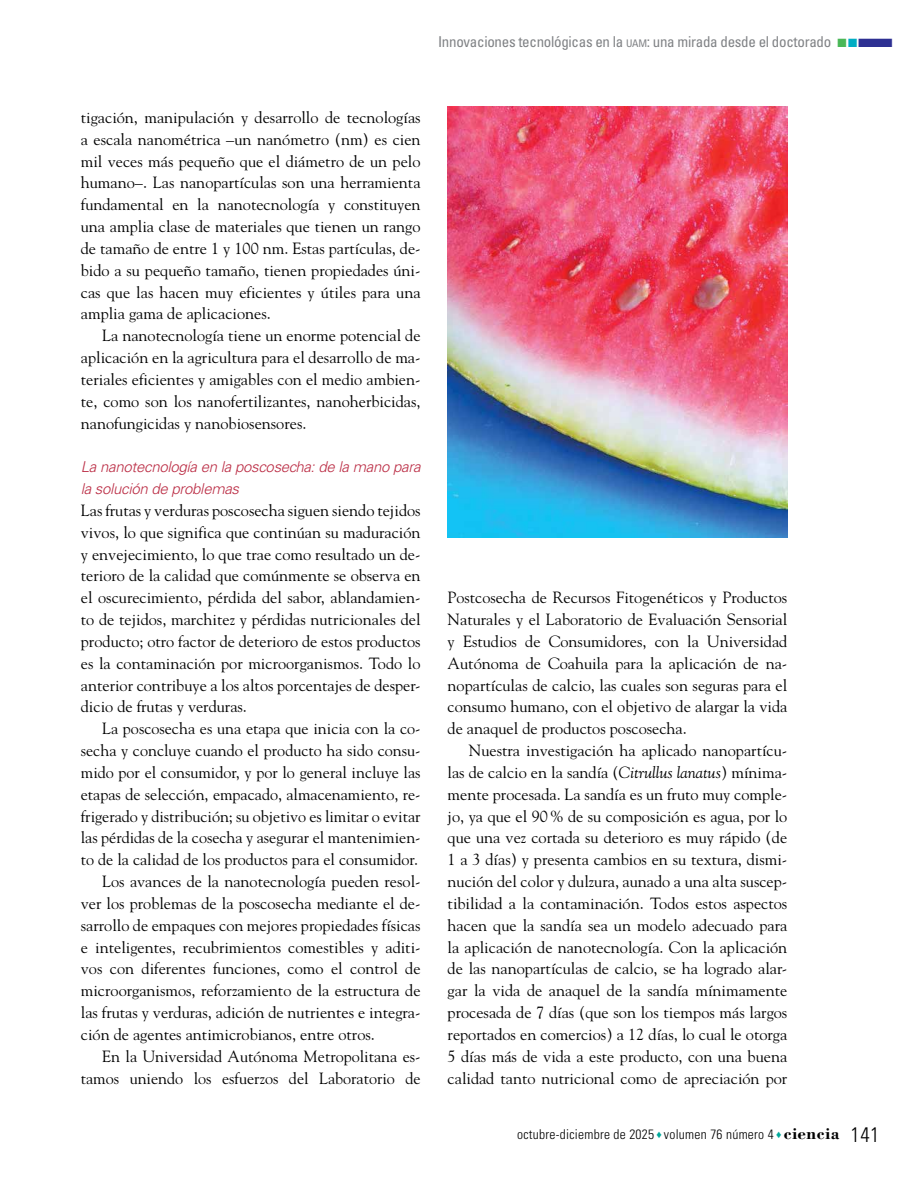
<style>
.page{position:relative;width:915px;height:1191px;background:#fff}
.page>*{position:absolute;margin:0;border:0;box-sizing:border-box;transform-origin:0 0}
.t1{font:16.2px/21.8px "Goudy Std";color:#000;text-align:justify}
.t2{font:italic 300 15px/21.8px "Univers LT Std";letter-spacing:-.02em;color:#bb2d45}
.t3{font:condensed 15px "Univers LT Std";letter-spacing:-.02em;color:#808285}
.t4{font:300 condensed 13.5px "Univers LT Std";letter-spacing:.02em;color:#000}
.s1{font-size:10.5px}
.s2{font-style:inherit}
.s3{color:#4ab757}
.s4{color:#00acc3}
.s5{color:#2e3092}
.s6{font-style:italic}
.s7{color:#00a99b}
.s8{font-family:"Bodoni Std";font-weight:700;font-stretch:normal;font-size:17.25px}
.s9{font-size:21px}
</style>
<div class="page">
<img style="left:447px;top:106px;width:340px;height:432px">
<p class="t3" style="left:438px;top:32px;width:457px">Innovaciones tecnológicas en la <span class="s1">UAM</span><span class="s2">:</span> una mirada desde el doctorado <span class="s3">■</span><span class="s4">■</span><span class="s5">■</span></p>
<p class="t1" style="left:81px;top:106px;width:341px">tigación, manipulación y desarrollo de tecnologías a escala nanométrica –un nanómetro (nm) es cien mil veces más pequeño que el diámetro de un pelo humano–. Las nanopartículas son una herramienta fundamental en la nanotecnología y constituyen una amplia clase de materiales que tienen un rango de tamaño de entre 1 y 100 nm. Estas partículas, de&shy;bido a su pequeño tamaño, tienen propiedades úni&shy;cas que las hacen muy eficientes y útiles para una amplia gama de aplicaciones.</p>
<p class="t1" style="left:81px;top:324px;width:341px;text-indent:21px">La nanotecnología tiene un enorme potencial de aplicación en la agricultura para el desarrollo de ma&shy;teriales eficientes y amigables con el medio ambien&shy;te, como son los nanofertilizantes, nanoherbicidas, nanofungicidas y nanobiosensores.</p>
<p class="t2" style="left:81px;top:456px;width:341px">La nanotecnología en la poscosecha: de la mano para la solución de problemas</p>
<p class="t1" style="left:81px;top:499px;width:341px">Las frutas y verduras poscosecha siguen siendo tejidos vivos, lo que significa que continúan su maduración y envejecimiento, lo que trae como resultado un de&shy;terioro de la calidad que comúnmente se observa en el oscurecimiento, pérdida del sabor, ablandamien&shy;to de tejidos, marchitez y pérdidas nutricionales del producto; otro factor de deterioro de estos productos es la contaminación por microorganismos. Todo lo anterior contribuye a los altos porcentajes de desper&shy;dicio de frutas y verduras.</p>
<p class="t1" style="left:102px;top:717px;width:320px">La poscosecha es una etapa que inicia con la co-</p>
<p class="t1" style="left:81px;top:739px;width:341px">secha y concluye cuando el producto ha sido consu-</p>
<p class="t1" style="left:81px;top:761px;width:341px">mido por el consumidor, y por lo general incluye las</p>
<p class="t1" style="left:81px;top:783px;width:341px">etapas de selección, empacado, almacenamiento, re-</p>
<p class="t1" style="left:81px;top:805px;width:341px">frigerado y distribución; su objetivo es limitar o evitar</p>
<p class="t1" style="left:81px;top:826px;width:341px">las pérdidas de la cosecha y asegurar el mantenimien-</p>
<p class="t1" style="left:81px;top:848px;width:338px">to de la calidad de los productos para el consumidor.</p>
<p class="t1" style="left:102px;top:870px;width:320px">Los avances de la nanotecnología pueden resol-</p>
<p class="t1" style="left:81px;top:892px;width:341px">ver los problemas de la poscosecha mediante el de-</p>
<p class="t1" style="left:81px;top:914px;width:341px">sarrollo de empaques con mejores propiedades físicas</p>
<p class="t1" style="left:81px;top:936px;width:341px">e inteligentes, recubrimientos comestibles y aditi-</p>
<p class="t1" style="left:81px;top:957px;width:341px">vos con diferentes funciones, como el control de</p>
<p class="t1" style="left:81px;top:979px;width:341px">microorganismos, reforzamiento de la estructura de</p>
<p class="t1" style="left:81px;top:1001px;width:341px">las frutas y verduras, adición de nutrientes e integra-</p>
<p class="t1" style="left:81px;top:1023px;width:295px">ción de agentes antimicrobianos, entre otros.</p>
<p class="t1" style="left:102px;top:1045px;width:320px">En la Universidad Autónoma Metropolitana es-</p>
<p class="t1" style="left:81px;top:1066px;width:341px">tamos uniendo los esfuerzos del Laboratorio de</p>
<p class="t1" style="left:447px;top:586px;width:341px">Postcosecha de Recursos Fitogenéticos y Productos Naturales y el Laboratorio de Evaluación Sensorial y Estudios de Consumidores, con la Universidad Autónoma de Coahuila para la aplicación de na&shy;nopartículas de calcio, las cuales son seguras para el consumo humano, con el objetivo de alargar la vida de anaquel de productos poscosecha.</p>
<p class="t1" style="left:447px;top:739px;width:341px;text-indent:21px">Nuestra investigación ha aplicado nanopartícu&shy;las de calcio en la sandía (<span class="s6">Citrullus lanatus</span>) mínima&shy;mente procesada. La sandía es un fruto muy comple&shy;jo, ya que el 90% de su composición es agua, por lo que una vez cortada su deterioro es muy rápido (de 1 a 3 días) y presenta cambios en su textura, dismi&shy;nución del color y dulzura, aunado a una alta suscep&shy;tibilidad a la contaminación. Todos estos aspectos hacen que la sandía sea un modelo adecuado para la aplicación de nanotecnología. Con la aplicación de las nanopartículas de calcio, se ha logrado alar&shy;gar la vida de anaquel de la sandía mínimamente procesada de 7 días (que son los tiempos más largos reportados en comercios) a 12 días, lo cual le otorga 5 días más de vida a este producto, con una buena calidad tanto nutricional como de apreciación por</p>
<p class="t4" style="left:517px;top:1126px;width:363px">octubre-diciembre de 2025 <span class="s7">♦</span> volumen 76 número 4 <span class="s7">♦</span> <span class="s8">ciencia</span> <span class="s9">141</span></p>
</div>
